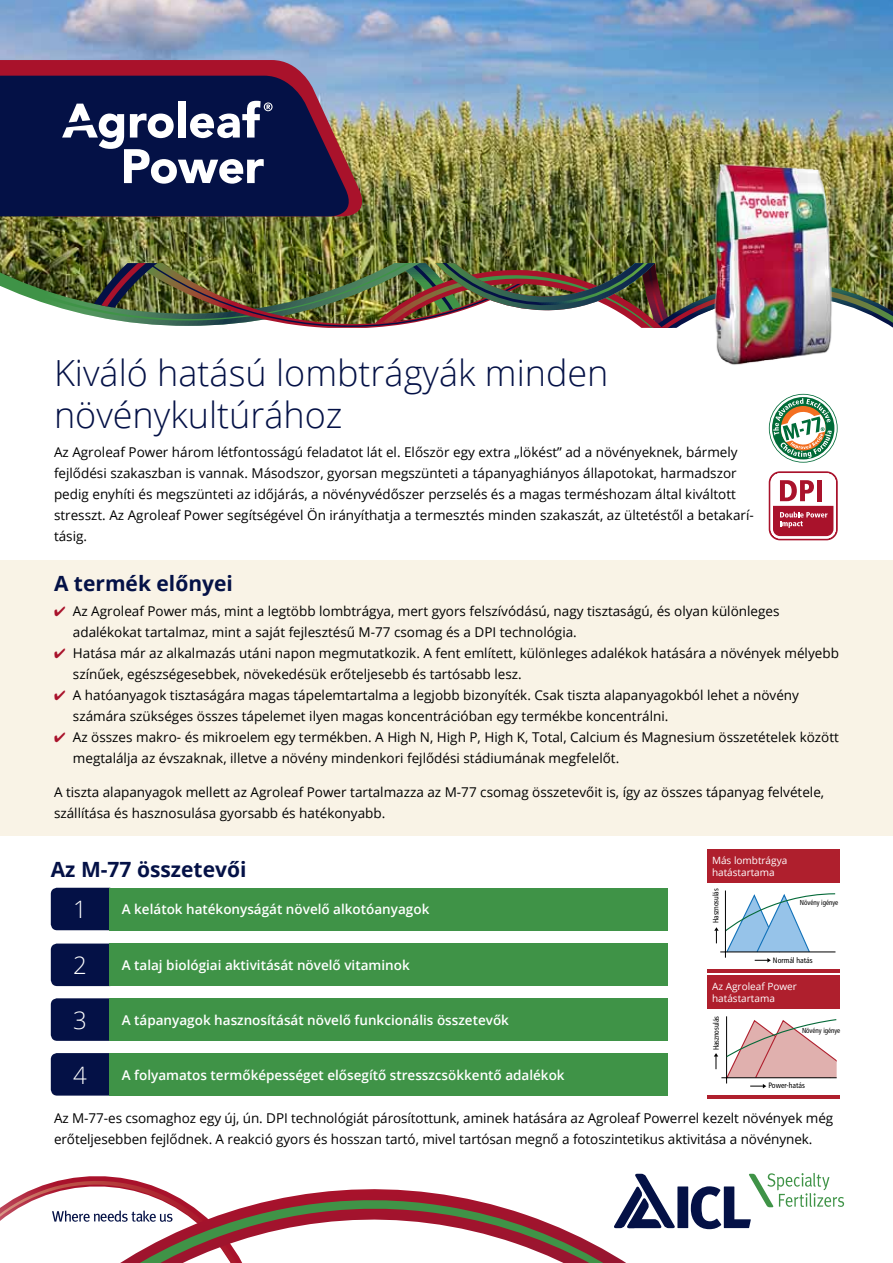
<style>
.page{position:relative;width:893px;height:1263px;background:#fff}
.page>*{position:absolute;margin:0;border:0;box-sizing:border-box;transform-origin:0 0}
.t1{font:300 36px/42px "Open Sans";color:#041146}
.t2{font:300 24px "Open Sans";color:#fff}
.t3{font:700 21px "Open Sans";color:#041146}
.t4{font:13.5px/21px "Open Sans";color:#000}
.t5{font:600 13.5px "Open Sans";color:#fff}
.t6{font:10.05px/12px "Open Sans";color:#fff}
.t7{font:condensed 7.8px "Frutiger LT Std";letter-spacing:-.015em;color:#010101}
.t8{font:condensed 7.2px "Frutiger LT Std";letter-spacing:-.01em;color:#010101}
.s1{color:#a9122b}
</style>
<div class="page">
<img style="left:0;top:0;width:893px;height:263px">
<div style="left:0;top:560px;width:893px;height:276px;background:#f9f3e6"></div>
<svg style="left:0;top:60px;width:390px;height:156px;background:#9e545e"></svg>
<svg style="left:0;top:76px;width:373px;height:140px;background:#23264f"></svg>
<img style="left:0;top:263px;width:893px;height:65px">
<svg style="left:539px;top:1173px;width:306px;height:90px"></svg>
<svg style="left:0;top:1176px;width:539px;height:87px"></svg>
<svg style="left:613px;top:1174px;width:62px;height:54px"></svg>
<div style="left:677px;top:1186px;width:11px;height:42px;background:#041146"></div>
<svg style="left:691px;top:1173px;width:153px;height:56px"></svg>
<img style="left:696px;top:157px;width:155px;height:208px">
<svg style="left:62px;top:101px;width:211px;height:83px"></svg>
<svg style="left:51px;top:888px;width:616px;height:42px;background:#398646"></svg>
<svg style="left:51px;top:943px;width:616px;height:43px;background:#398747"></svg>
<svg style="left:51px;top:998px;width:616px;height:43px;background:#398747"></svg>
<svg style="left:51px;top:1053px;width:616px;height:42px;background:#398647"></svg>
<svg style="left:769px;top:471px;width:69px;height:69px"></svg>
<svg style="left:771px;top:473px;width:65px;height:65px"></svg>
<svg style="left:769px;top:394px;width:69px;height:69px"></svg>
<svg style="left:770px;top:395px;width:67px;height:67px"></svg>
<svg style="left:773px;top:398px;width:59px;height:60px"></svg>
<div style="left:707px;top:849px;width:133px;height:34px;background:#af1f2d"></div>
<hr style="left:707px;top:969px;width:133px;height:4px;background:#af1f2d">
<hr style="left:725px;top:890px;width:1px;height:68px;background:#010101">
<svg style="left:714px;top:892px;width:122px;height:70px"></svg>
<hr style="left:708px;top:1095px;width:132px;height:3px;background:#af1f2d">
<div style="left:708px;top:975px;width:132px;height:34px;background:#af1f2d"></div>
<hr style="left:721px;top:1077px;width:116px;height:1px;background:#010101">
<hr style="left:726px;top:1016px;width:1px;height:67px;background:#010101">
<svg style="left:714px;top:1053px;width:4px;height:16px"></svg>
<svg style="left:725px;top:1018px;width:112px;height:70px"></svg>
<h1 class="t1" style="left:54px;top:351px;width:556px">Kiváló hatású lombtrágyák minden növénykultúrához</h1>
<p class="t4" style="left:54px;top:442px;width:701px">Az Agroleaf Power három létfontosságú feladatot lát el. Először egy extra „lökést” ad a növényeknek, bármely fejlődési szakaszban is vannak. Másodszor, gyorsan megszünteti a tápanyaghiányos állapotokat, harmadszor pedig enyhíti és megszünteti az időjárás, a növényvédőszer perzselés és a magas terméshozam által kiváltott stresszt. Az Agroleaf Power segítségével Ön irányíthatja a termesztés minden szakaszát, az ültetéstől a betakarí&shy;tásig.</p>
<h3 class="t3" style="left:54px;top:568px;width:180px">A termék előnyei</h3>
<p class="t4" style="left:73px;top:600px;width:708px;text-indent:-19px"><span class="s1">✔</span> Az Agroleaf Power más, mint a legtöbb lombtrágya, mert gyors felszívódású, nagy tisztaságú, és olyan különleges adalékokat tartalmaz, mint a saját fejlesztésű M-77 csomag és a DPI technológia.</p>
<p class="t4" style="left:73px;top:642px;width:767px;text-indent:-19px"><span class="s1">✔</span> Hatása már az alkalmazás utáni napon megmutatkozik. A fent említett, különleges adalékok hatására a növények mélyebb színűek, egészségesebbek, növekedésük erőteljesebb és tartósabb lesz.</p>
<p class="t4" style="left:73px;top:684px;width:728px;text-indent:-19px"><span class="s1">✔</span> A hatóanyagok tisztaságára magas tápelemtartalma a legjobb bizonyíték. Csak tiszta alapanyagokból lehet a növény számára szükséges összes tápelemet ilyen magas koncentrációban egy termékbe koncentrálni.</p>
<p class="t4" style="left:73px;top:726px;width:767px;text-indent:-19px"><span class="s1">✔</span> Az összes makro- és mikroelem egy termékben. A High N, High P, High K, Total, Calcium és Magnesium összetételek között megtalálja az évszaknak, illetve a növény mindenkori fejlődési stádiumának megfelelőt.</p>
<p class="t4" style="left:54px;top:781px;width:772px">A tiszta alapanyagok mellett az Agroleaf Power tartalmazza az M-77 csomag összetevőit is, így az összes tápanyag felvétele, szállítása és hasznosulása gyorsabb és hatékonyabb.</p>
<p class="t6" style="left:712px;top:854px;width:77px">Más lombtrágya hatástartama</p>
<p class="t8" style="left:800px;top:898px;width:40px">Növény igénye</p>
<h3 class="t3" style="left:51px;top:854px;width:197px">Az M-77 összetevői</h3>
<h2 class="t2" style="left:73px;top:893px;width:15px">1</h2>
<p class="t5" style="left:122px;top:900px;width:309px">A kelátok hatékonyságát növelő alkotóanyagok</p>
<h2 class="t2" style="left:73px;top:949px;width:15px">2</h2>
<p class="t5" style="left:122px;top:956px;width:289px">A talaj biológiai aktivitását növelő vitaminok</p>
<h2 class="t2" style="left:73px;top:1003px;width:15px">3</h2>
<p class="t5" style="left:122px;top:1010px;width:389px">A tápanyagok hasznosítását növelő funkcionális összetevők</p>
<h2 class="t2" style="left:73px;top:1058px;width:15px">4</h2>
<p class="t5" style="left:122px;top:1065px;width:444px">A folyamatos termőképességet elősegítő stresszcsökkentő adalékok</p>
<p class="t7" style="left:711px;top:923px;width:36px;rotate:-90deg">Hasznosulás</p>
<p class="t7" style="left:773px;top:955px;width:41px">Normál hatás</p>
<p class="t6" style="left:712px;top:979px;width:86px">Az Agroleaf Power hatástartama</p>
<p class="t7" style="left:711px;top:1050px;width:36px;rotate:-90deg">Hasznosulás</p>
<p class="t8" style="left:802px;top:1026px;width:40px">Növény igénye</p>
<p class="t7" style="left:768px;top:1081px;width:38px">Power-hatás</p>
<p class="t4" style="left:54px;top:1107px;width:781px">Az M-77-es csomaghoz egy új, ún. DPI technológiát párosítottunk, aminek hatására az Agroleaf Powerrel kezelt növények még erőteljesebben fejlődnek. A reakció gyors és hosszan tartó, mivel tartósan megnő a fotoszintetikus aktivitása a növénynek.</p>
</div>
